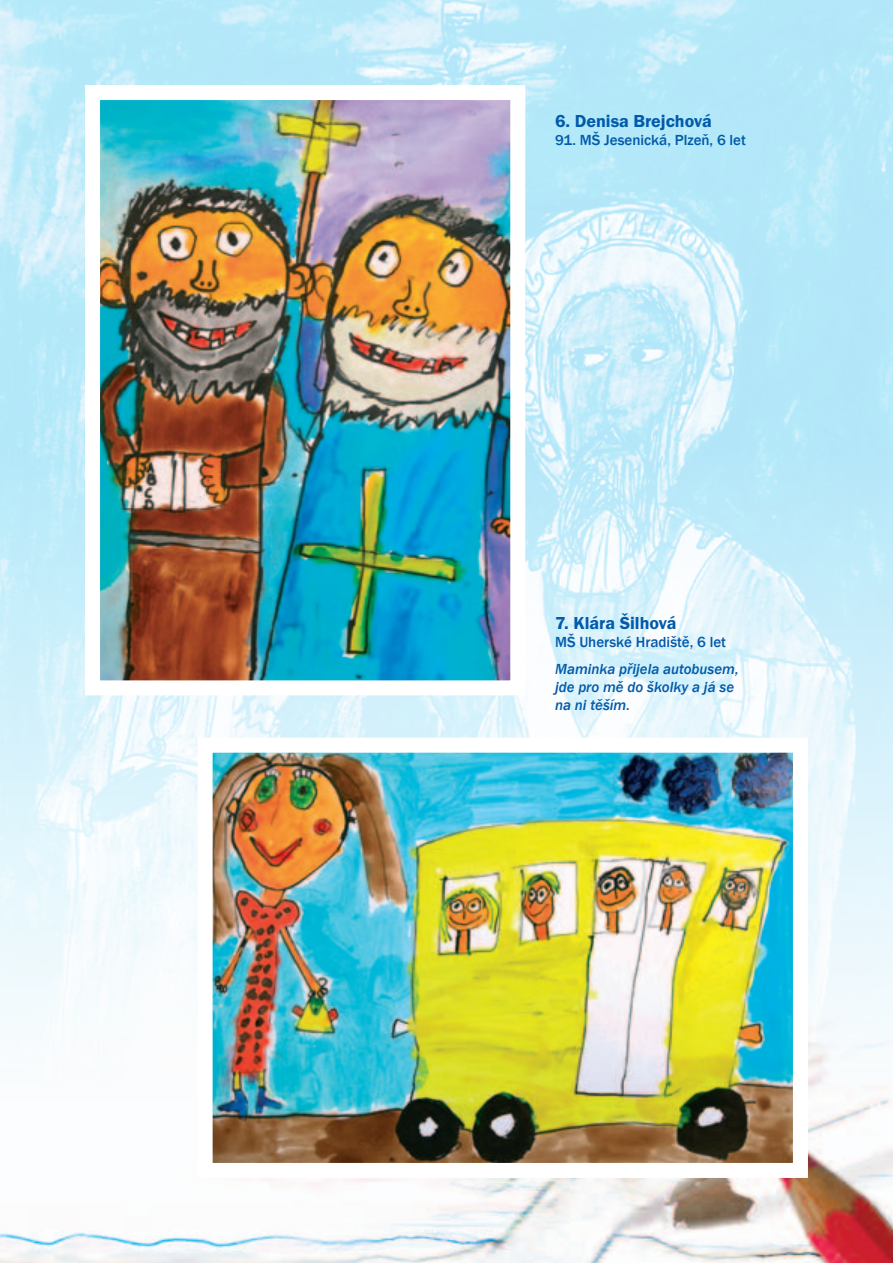
<style>
.page{position:relative;width:893px;height:1263px;background:#fff}
.page>*{position:absolute;margin:0;border:0;box-sizing:border-box;transform-origin:0 0}
.t1{font:18px "Franklin Got Itc TOT Dem";color:#015aaa}
.t2{font:italic 500 15px/18px "Franklin Gothic";color:#015aaa}
.t3{font:500 15px "Franklin Gothic";color:#015aaa}
</style>
<div class="page">
<img style="left:0;top:0;width:893px;height:1263px">
<img style="left:214px;top:754px;width:578px;height:408px">
<img style="left:101px;top:101px;width:408px;height:578px">
<p class="t1" style="left:555px;top:111px;width:158px">6. Denisa Brejchová</p>
<p class="t3" style="left:555px;top:131px;width:192px">91. MŠ Jesenická, Plzeň, 6 let</p>
<p class="t1" style="left:555px;top:613px;width:123px">7. Klára Šilhová</p>
<p class="t3" style="left:555px;top:633px;width:172px">MŠ Uherské Hradiště, 6 let</p>
<p class="t2" style="left:555px;top:660px;width:185px">Maminka přijela autobusem, jde pro mě do školky a já se na ni těším.</p>
</div>
